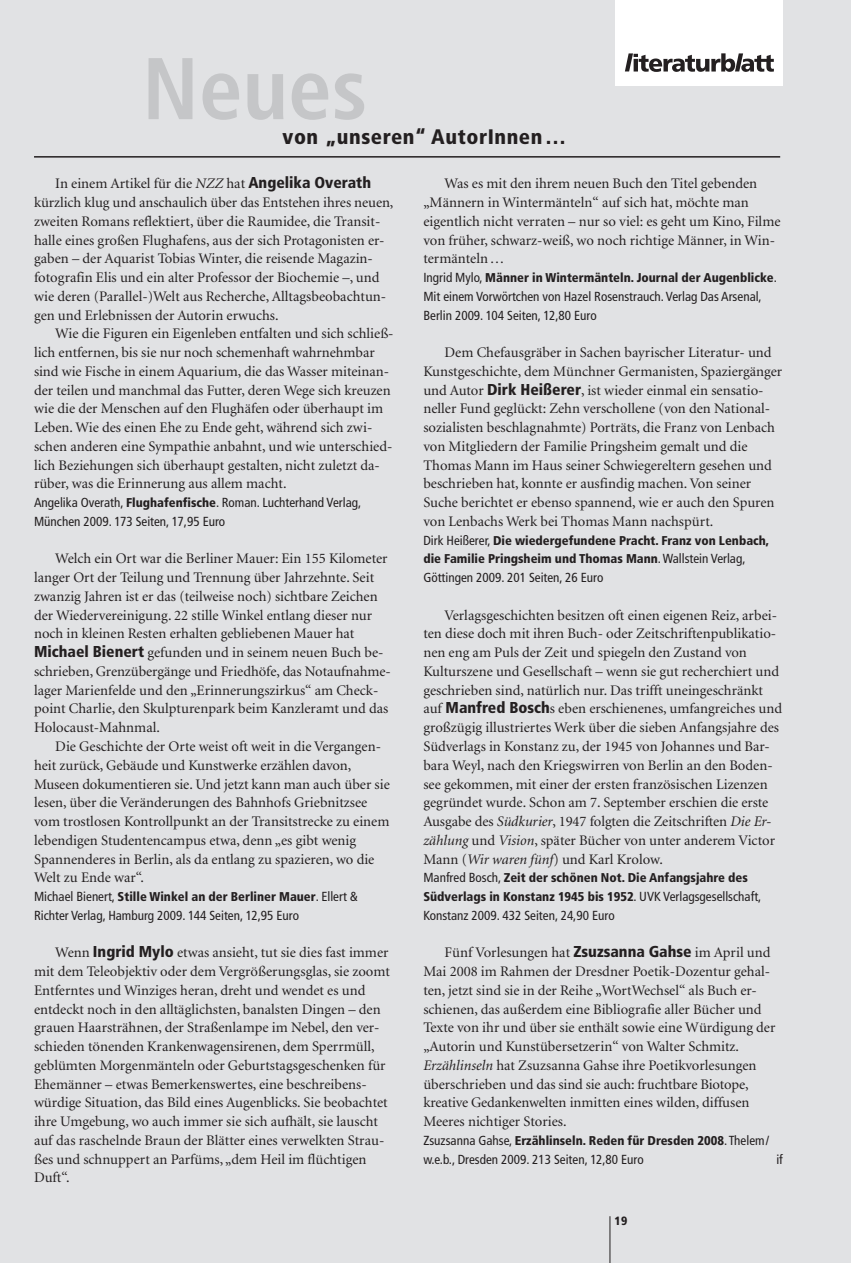
<style>
.page{position:relative;width:851px;height:1263px;background:#fff}
.page>*{position:absolute;margin:0;border:0;box-sizing:border-box;transform-origin:0 0}
.t1{font:700 condensed 87.45px "Frutiger";color:#c5c6c8}
.t2{font:900 condensed 21px "Frutiger";letter-spacing:.025em;color:#231f20}
.t3{font:14.7px/18.8px "Minion";color:#231f20}
.t4{font:condensed 13.2px/18.8px "Frutiger";color:#231f20}
.t5{font:900 condensed 12.75px/18.8px "Frutiger";color:#231f20}
.t6{font:900 condensed 12px "Frutiger";color:#231f20}
.s1{font-style:italic}
.s2{font-family:"Frutiger";font-weight:900;font-stretch:condensed;font-size:15.75px}
.s3{font-weight:900;font-size:12.75px}
.s4{font-weight:400;font-size:13.2px}
</style>
<div class="page">
<div style="left:0;top:0;width:850px;height:1263px;background:#e1e2e4"></div>
<hr style="left:609px;top:1216px;width:1px;height:47px;background:#231f20">
<div style="left:615px;top:0;width:167px;height:86px;background:#fff"></div>
<svg style="left:625px;top:53px;width:148px;height:19px"></svg>
<hr style="left:34px;top:156px;width:746px;height:2px;background:#231f20">
<h1 class="t1" style="left:142px;top:54px;width:227px">Neues</h1>
<h2 class="t2" style="left:282px;top:129px;width:285px">von „unseren“ AutorInnen…</h2>
<p class="t3" style="left:34px;top:175px;width:361px;text-indent:21px">In einem Artikel für die <span class="s1">NZZ</span> hat <span class="s2">Angelika Overath </span>kürzlich klug und anschaulich über das Entstehen ihres neuen, zweiten Romans reflektiert, über die Raumidee, die Transit&shy;halle eines großen Flughafens, aus der sich Protagonisten er&shy;gaben – der Aquarist Tobias Winter, die reisende Magazin&shy;fotografin Elis und ein alter Professor der Biochemie –, und wie deren (Parallel-)Welt aus Recherche, Alltagsbeobachtun&shy;gen und Erlebnissen der Autorin erwuchs.</p>
<p class="t3" style="left:34px;top:325px;width:361px;text-indent:21px">Wie die Figuren ein Eigenleben entfalten und sich schließ&shy;lich entfernen, bis sie nur noch schemenhaft wahrnehmbar sind wie Fische in einem Aquarium, die das Wasser miteinan&shy;der teilen und manchmal das Futter, deren Wege sich kreuzen wie die der Menschen auf den Flughäfen oder überhaupt im Leben. Wie des einen Ehe zu Ende geht, während sich zwi&shy;schen anderen eine Sympathie anbahnt, und wie unterschied&shy;lich Beziehungen sich überhaupt gestalten, nicht zuletzt da&shy;rüber, was die Erinnerung aus allem macht.</p>
<p class="t4" style="left:34px;top:494px;width:328px">Angelika Overath, <span class="s3">Flughafenfische</span>. Roman. Luchterhand Verlag,<br>München 2009. 173 Seiten, 17,95 Euro</p>
<p class="t3" style="left:34px;top:550px;width:358px;text-indent:21px">Welch ein Ort war die Berliner Mauer: Ein 155 Kilometer langer Ort der Teilung und Trennung über Jahrzehnte. Seit zwanzig Jahren ist er das (teilweise noch) sichtbare Zeichen der Wiedervereinigung. 22 stille Winkel entlang dieser nur noch in kleinen Resten erhalten gebliebenen Mauer hat <span class="s2">Michael Bienert</span> gefunden und in seinem neuen Buch be&shy;schrieben, Grenzübergänge und Friedhöfe, das Notaufnahme&shy;lager Marienfelde und den „Erinnerungszirkus“ am Check&shy;point Charlie, den Skulpturenpark beim Kanzleramt und das Holocaust-Mahnmal.</p>
<p class="t3" style="left:34px;top:738px;width:357px;text-indent:21px">Die Geschichte der Orte weist oft weit in die Vergangen&shy;heit zurück, Gebäude und Kunstwerke erzählen davon, Museen dokumentieren sie. Und jetzt kann man auch über sie lesen, über die Veränderungen des Bahnhofs Griebnitzsee vom trostlosen Kontrollpunkt an der Transitstrecke zu einem lebendigen Studentencampus etwa, denn „es gibt wenig Spannenderes in Berlin, als da entlang zu spazieren, wo die Welt zu Ende war“.</p>
<p class="t5" style="left:34px;top:888px;width:325px"><span class="s4">Michael Bienert,</span> Stille Winkel an der Berliner Mauer<span class="s4">. Ellert &amp;</span></p>
<p class="t4" style="left:34px;top:907px;width:266px">Richter Verlag, Hamburg 2009. 144 Seiten, 12,95 Euro</p>
<p class="t3" style="left:34px;top:944px;width:357px;text-indent:21px">Wenn <span class="s2">Ingrid Mylo</span> etwas ansieht, tut sie dies fast immer mit dem Teleobjektiv oder dem Vergrößerungsglas, sie zoomt Entferntes und Winziges heran, dreht und wendet es und entdeckt noch in den alltäglichsten, banalsten Dingen – den grauen Haarsträhnen, der Straßenlampe im Nebel, den ver&shy;schieden tönenden Krankenwagensirenen, dem Sperrmüll, geblümten Morgenmänteln oder Geburtstagsgeschenken für Ehemänner – etwas Bemerkenswertes, eine beschreibens&shy;würdige Situation, das Bild eines Augenblicks. Sie beobachtet ihre Umgebung, wo auch immer sie sich aufhält, sie lauscht auf das raschelnde Braun der Blätter eines verwelkten Strau&shy;ßes und schnuppert an Parfüms, „dem Heil im flüchtigen Duft“.</p>
<p class="t3" style="left:423px;top:175px;width:358px;text-indent:21px">Was es mit den ihrem neuen Buch den Titel gebenden „Männern in Wintermänteln“ auf sich hat, möchte man eigentlich nicht verraten – nur so viel: es geht um Kino, Filme von früher, schwarz-weiß, wo noch richtige Männer, in Win&shy;termänteln …</p>
<p class="t5" style="left:423px;top:269px;width:355px"><span class="s4">Ingrid Mylo,</span> Männer in Wintermänteln. Journal der Augenblicke<span class="s4">.</span></p>
<p class="t4" style="left:423px;top:288px;width:340px">Mit einem Vorwörtchen von Hazel Rosenstrauch. Verlag Das Arsenal,<br>Berlin 2009. 104 Seiten, 12,80 Euro</p>
<p class="t3" style="left:423px;top:344px;width:360px;text-indent:21px">Dem Chefausgräber in Sachen bayrischer Literatur- und Kunstgeschichte, dem Münchner Germanisten, Spaziergänger und Autor <span class="s2">Dirk Heißerer</span>, ist wieder einmal ein sensatio&shy;neller Fund geglückt: Zehn verschollene (von den National&shy;sozialisten beschlagnahmte) Porträts, die Franz von Lenbach von Mitgliedern der Familie Pringsheim gemalt und die Thomas Mann im Haus seiner Schwiegereltern gesehen und beschrieben hat, konnte er ausfindig machen. Von seiner Suche berichtet er ebenso spannend, wie er auch den Spuren von Lenbachs Werk bei Thomas Mann nachspürt.</p>
<p class="t5" style="left:423px;top:532px;width:347px"><span class="s4">Dirk Heißerer,</span> Die wiedergefundene Pracht. Franz von Lenbach, die Familie Pringsheim und Thomas Mann<span class="s4">. Wallstein Verlag,</span></p>
<p class="t4" style="left:423px;top:569px;width:182px">Göttingen 2009. 201 Seiten, 26 Euro</p>
<p class="t3" style="left:423px;top:607px;width:360px;text-indent:21px">Verlagsgeschichten besitzen oft einen eigenen Reiz, arbei&shy;ten diese doch mit ihren Buch- oder Zeitschriftenpublikatio&shy;nen eng am Puls der Zeit und spiegeln den Zustand von Kulturszene und Gesellschaft – wenn sie gut recherchiert und geschrieben sind, natürlich nur. Das trifft uneingeschränkt auf <span class="s2">Manfred Bosch</span>s eben erschienenes, umfangreiches und großzügig illustriertes Werk über die sieben Anfangsjahre des Südverlags in Konstanz zu, der 1945 von Johannes und Bar&shy;bara Weyl, nach den Kriegswirren von Berlin an den Boden&shy;see gekommen, mit einer der ersten französischen Lizenzen gegründet wurde. Schon am 7. September erschien die erste Ausgabe des <span class="s1">Südkurier</span>, 1947 folgten die Zeitschriften <span class="s1">Die Er&shy;zählung</span> und <span class="s1">Vision</span>, später Bücher von unter anderem Victor Mann (<span class="s1">Wir waren fünf</span>) und Karl Krolow.</p>
<p class="t5" style="left:423px;top:869px;width:339px"><span class="s4">Manfred Bosch,</span> Zeit der schönen Not. Die Anfangsjahre des<br>Südverlags in Konstanz 1945 bis 1952<span class="s4">. UVK Verlagsgesellschaft,</span></p>
<p class="t4" style="left:423px;top:907px;width:193px">Konstanz 2009. 432 Seiten, 24,90 Euro</p>
<p class="t3" style="left:423px;top:944px;width:353px;text-indent:21px">Fünf Vorlesungen hat <span class="s2">Zsuzsanna Gahse</span> im April und Mai 2008 im Rahmen der Dresdner Poetik-Dozentur gehal&shy;ten, jetzt sind sie in der Reihe „WortWechsel“ als Buch er&shy;schienen, das außerdem eine Bibliografie aller Bücher und Texte von ihr und über sie enthält sowie eine Würdigung der „Autorin und Kunstübersetzerin“ von Walter Schmitz.<br><span class="s1">Erzählinseln</span> hat Zsuzsanna Gahse ihre Poetikvorlesungen überschrieben und das sind sie auch: fruchtbare Biotope, kreative Gedankenwelten inmitten eines wilden, diffusen Meeres nichtiger Stories.</p>
<p class="t5" style="left:423px;top:1132px;width:347px"><span class="s4">Zsuzsanna Gahse,</span> Erzählinseln. Reden für Dresden 2008<span class="s4">. Thelem/</span></p>
<p class="t4" style="left:423px;top:1151px;width:222px">w.e.b., Dresden 2009. 213 Seiten, 12,80 Euro</p>
<p class="t4" style="left:776px;top:1151px;width:8px">if</p>
<p class="t6" style="left:614px;top:1216px;width:14px">19</p>
</div>
